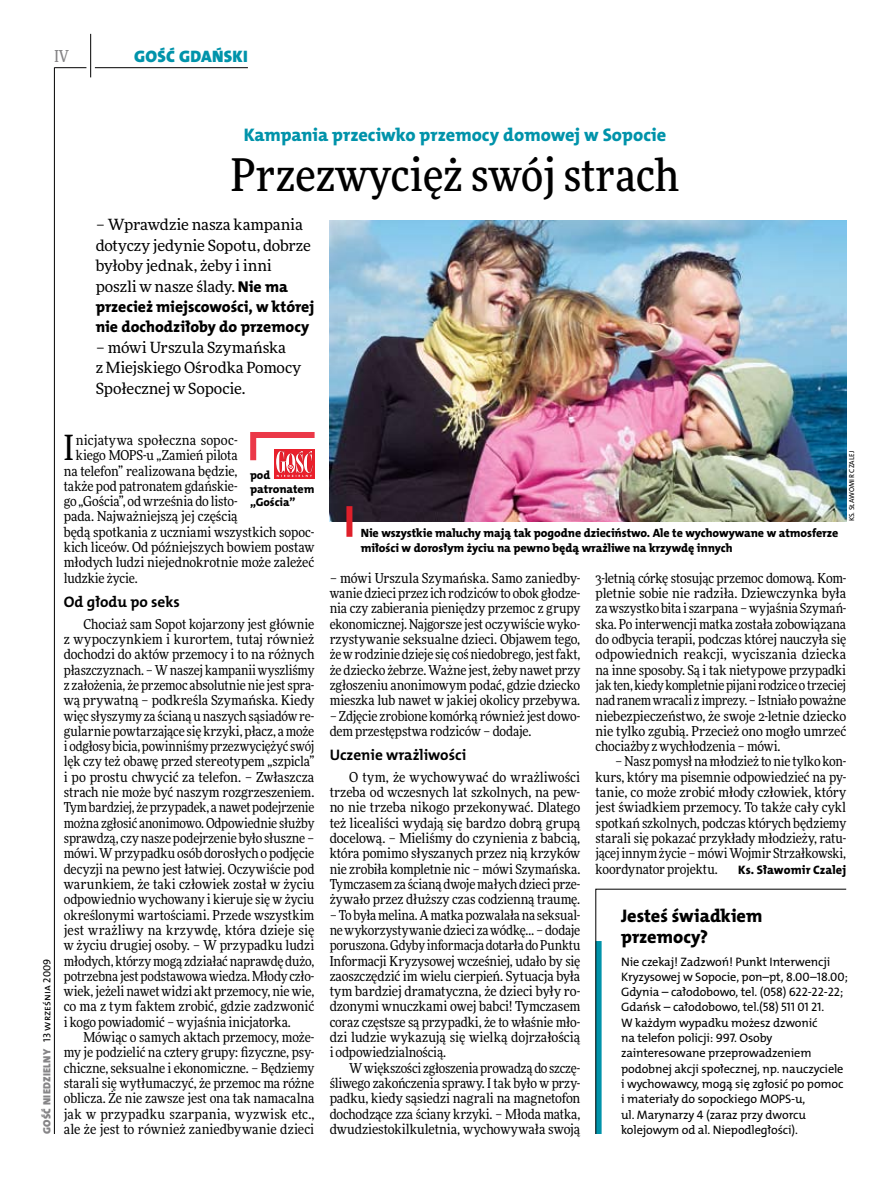
<style>
.page{position:relative;width:893px;height:1191px;background:#fff}
.page>*{position:absolute;margin:0;border:0;box-sizing:border-box;transform-origin:0 0}
.t1{font:500 45px "Freeday Narrow";color:#000}
.t2{font:34.8px "Freeday Narrow News";color:#000}
.t3{font:18.3px "The Mix HP8 Ex Bld";letter-spacing:.01em;color:#0093aa}
.t4{font:18.3px/21.6px "The Mix HP8 Ex Bld";color:#000}
.t5{font:16.65px "The Mix HP9 Blk";letter-spacing:.02em;color:#0093aa}
.t6{font:500 16.5px "Freeday Narrow";color:#858486;scale:.9 1}
.t7{font:15.75px/20.4px "The Mix HP8 Ex Bld";letter-spacing:.005em;color:#000}
.t8{font:15.45px/20.4px "Freeday News";letter-spacing:-.005em;color:#000}
.t9{font:15.3px "The Mix HP7 Bld";color:#000}
.t10{font:13.65px/15.3px "Freeday Narrow News";letter-spacing:-.005em;color:#000;text-align:justify}
.t11{font:13.65px "Freeday Narrow News";letter-spacing:.015em;color:#000}
.t12{font:12.3px/15.3px "The Mix HP5 Plain";letter-spacing:-.01em;color:#000}
.t13{font:12.3px "The Mix HP8 Ex Bld";letter-spacing:.005em;color:#000}
.t14{font:12px/15.3px "The Mix HP8 Ex Bld";letter-spacing:-.005em;color:#000}
.t15{font:11.7px/13.5px "The Mix HP8 Ex Bld";color:#000}
.t16{font:10.5px "The Mix HP9 Blk";letter-spacing:.025em;color:#858486}
.t17{font:7.2px "The Mix HP5 Plain";letter-spacing:.015em;color:#000}
.s1{font-family:"The Mix HP8 Ex Bld";font-size:15.75px}
.s2{font-family:"The Mix HP5 Plain";color:#000}
</style>
<div class="page">
<hr style="left:54px;top:67px;width:1px;height:1067px;background:#000">
<hr style="left:90px;top:34px;width:1px;height:43px;background:#000">
<hr style="left:54px;top:67px;width:32px;height:1px;background:#000">
<hr style="left:95px;top:67px;width:153px;height:1px;background:#000">
<img style="left:330px;top:220px;width:516px;height:301px">
<svg style="left:595px;top:888px;width:252px;height:246px"></svg>
<div style="left:274px;top:449px;width:40px;height:30px;background:#ea202c"></div>
<svg style="left:250px;top:432px;width:65px;height:45px"></svg>
<div style="left:346px;top:506px;width:6px;height:31px;background:#df1f2a"></div>
<p class="t6" style="left:54px;top:46px;width:17px">IV</p>
<p class="t5" style="left:134px;top:46px;width:115px">GOŚĆ GDAŃSKI</p>
<h3 class="t3" style="left:244px;top:123px;width:424px">Kampania przeciwko przemocy domowej w Sopocie</h3>
<h1 class="t1" style="left:231px;top:147px;width:450px">Przezwycięż swój strach</h1>
<p class="t8" style="left:96px;top:214px;width:217px">– Wprawdzie nasza kampania dotyczy jedynie Sopotu, dobrze byłoby jednak, żeby i inni poszli w nasze ślady. <span class="s1">Nie ma</span></p>
<p class="t7" style="left:96px;top:297px;width:220px">przecież miejscowości, w której nie dochodziłoby do przemocy</p>
<p class="t8" style="left:96px;top:337px;width:207px">– mówi Urszula Szymańska<br>z Miejskiego Ośrodka Pomocy<br>Społecznej w Sopocie.</p>
<p class="t16" style="left:40px;top:1134px;width:177px;rotate:-90deg">GOŚĆ NIEDZIELNY <span class="s2">13 września 2009</span></p>
<h2 class="t2" style="left:64px;top:426px;width:12px">I</h2>
<p class="t11" style="left:76px;top:432px;width:163px">nicjatywa społeczna sopoc-</p>
<p class="t10" style="left:76px;top:447px;width:163px">kiego MOPS-u „Zamień pilota</p>
<p class="t10" style="left:64px;top:463px;width:175px">na telefon” realizowana będzie,</p>
<p class="t10" style="left:64px;top:478px;width:175px">także pod patronatem gdańskie-</p>
<p class="t10" style="left:64px;top:493px;width:175px">go „Gościa”, od września do listo-</p>
<p class="t10" style="left:64px;top:509px;width:175px">pada. Najważniejszą jej częścią</p>
<p class="t10" style="left:64px;top:524px;width:252px">będą spotkania z uczniami wszystkich sopoc-</p>
<p class="t10" style="left:64px;top:539px;width:252px">kich liceów. Od późniejszych bowiem postaw</p>
<p class="t10" style="left:64px;top:555px;width:252px">młodych ludzi niejednokrotnie może zależeć</p>
<p class="t10" style="left:64px;top:570px;width:76px">ludzkie życie.</p>
<p class="t9" style="left:64px;top:592px;width:118px">Od głodu po seks</p>
<p class="t10" style="left:64px;top:616px;width:252px;text-indent:20px">Chociaż sam Sopot kojarzony jest głównie z wypoczynkiem i kurortem, tutaj również dochodzi do aktów przemocy i to na różnych płaszczyznach. – Wnaszej kampanii wyszliśmy z założenia, że przemoc absolutnie nie jestspra&shy;wą prywatną – podkreśla Szymańska. Kiedy więc słyszymy za ścianą u naszych sąsiadów re&shy;gularnie powtarzające się krzyki, płacz, amoże i odgłosy bicia, powinniśmy przezwyciężyć swój lęk czy też obawę przed stereotypem „szpicla” i po prostu chwycić za telefon. – Zwłaszcza strach nie może być naszym rozgrzeszeniem.<br>Tym bardziej, żeprzypadek, anawet podejrzenie można zgłosić anonimowo. Odpowiednie służby sprawdzą, czy nasze podejrzenie było słuszne – mówi. Wprzypadku osób dorosłych o podjęcie decyzji na pewno jest łatwiej. Oczywiście pod warunkiem, że taki człowiek został w życiu odpowiednio wychowany i kieruje się w życiu określonymi wartościami. Przede wszystkim jest wrażliwy na krzywdę, która dzieje się w życiu drugiej osoby. – W przypadku ludzi młodych, którzy mogą zdziałać naprawdę dużo, potrzebna jest podstawowa wiedza. Młody czło&shy;wiek, jeżeli nawet widzi akt przemocy, nie wie, co ma z tym faktem zrobić, gdzie zadzwonić i kogo powiadomić – wyjaśnia inicjatorka.</p>
<p class="t10" style="left:64px;top:1029px;width:252px;text-indent:20px">Mówiąc o samych aktach przemocy, może&shy;my je podzielić na cztery grupy: fizyczne, psy&shy;chiczne, seksualne i ekonomiczne. – Będziemy starali się wytłumaczyć, że przemoc ma różne oblicza. Że nie zawsze jest ona tak namacalna jak w przypadku szarpania, wyzwisk etc., ale że jest to również zaniedbywanie dzieci</p>
<p class="t15" style="left:250px;top:468px;width:66px">pod patronatem „Gościa”</p>
<p class="t14" style="left:361px;top:525px;width:479px">Nie wszystkie maluchy mają tak pogodne dzieciństwo. Ale te wychowywane w atmosferze miłości w dorosłym życiu na pewno będą wrażliwe na krzywdę innych</p>
<p class="t17" style="left:847px;top:521px;width:72px;rotate:-90deg">ks. sławomir czalej</p>
<p class="t10" style="left:330px;top:570px;width:252px">– mówi Urszula Szymańska. Samo zaniedby&shy;wanie dzieci przez ich rodziców to obok głodze&shy;nia czy zabierania pieniędzy przemoc z grupy ekonomicznej. Najgorsze jest oczywiście wyko&shy;rzystywanie seksualne dzieci. Objawem tego, żewrodzinie dzieje się coś niedobrego, jestfakt, że dziecko żebrze. Ważne jest, żeby nawet przy zgłoszeniu anonimowym podać, gdzie dziecko mieszka lub nawet w jakiej okolicy przebywa.</p>
<p class="t10" style="left:330px;top:708px;width:252px">– Zdjęcie zrobione komórką również jest dowo&shy;dem przestępstwa rodziców – dodaje.</p>
<p class="t9" style="left:330px;top:745px;width:138px">Uczenie wrażliwości</p>
<p class="t10" style="left:330px;top:769px;width:252px;text-indent:20px">O tym, że wychowywać do wrażliwości trzeba od wczesnych lat szkolnych, na pew&shy;no nie trzeba nikogo przekonywać. Dlatego też licealiści wydają się bardzo dobrą grupą docelową. – Mieliśmy do czynienia z babcią, która pomimo słyszanych przez nią krzyków nie zrobiła kompletnie nic – mówi Szymańska.<br>Tymczasem za ścianą dwoje małych dzieci prze&shy;żywało przez dłuższy czas codzienną traumę.</p>
<p class="t10" style="left:330px;top:907px;width:252px">– To była melina. Amatka pozwalała na seksual&shy;ne wykorzystywanie dzieci zawódkę… – dodaje poruszona. Gdyby informacja dotarła doPunktu Informacji Kryzysowej wcześniej, udało by się zaoszczędzić im wielu cierpień. Sytuacja była tym bardziej dramatyczna, że dzieci były ro&shy;dzonymi wnuczkami owej babci! Tymczasem coraz częstsze są przypadki, że to właśnie mło&shy;dzi ludzie wykazują się wielką dojrzałością i odpowiedzialnością.</p>
<p class="t10" style="left:330px;top:1060px;width:252px;text-indent:20px">Wwiększości zgłoszenia prowadzą do szczę&shy;śliwego zakończenia sprawy. I tak było w przy&shy;padku, kiedy sąsiedzi nagrali na magnetofon dochodzące zza ściany krzyki. – Młoda matka, dwudziestokilkuletnia, wychowywała swoją</p>
<p class="t10" style="left:596px;top:570px;width:252px">3-letnią córkę stosując przemoc domową. Kom&shy;pletnie sobie nie radziła. Dziewczynka była zawszystko bita iszarpana – wyjaśnia Szymań&shy;ska. Po interwencji matka została zobowiązana do odbycia terapii, podczas której nauczyła się odpowiednich reakcji, wyciszania dziecka na inne sposoby. Są i tak nietypowe przypadki jak ten, kiedy kompletnie pijani rodzice o trzeciej nad ranem wracali z imprezy. – Istniało poważne niebezpieczeństwo, że swoje 2-letnie dziecko nie tylko zgubią. Przecież ono mogło umrzeć chociażby z wychłodzenia – mówi.</p>
<p class="t10" style="left:596px;top:754px;width:252px;text-indent:20px">– Nasz pomysł namłodzież to nie tylko kon&shy;kurs, który ma pisemnie odpowiedzieć na py&shy;tanie, co może zrobić młody człowiek, który jest świadkiem przemocy. To także cały cykl spotkań szkolnych, podczas których będziemy starali się pokazać przykłady młodzieży, ratu&shy;jącej innym życie – mówi Wojmir Strzałkowski, koordynator projektu.</p>
<p class="t13" style="left:738px;top:861px;width:110px">Ks. Sławomir Czalej</p>
<h3 class="t4" style="left:621px;top:905px;width:143px">Jesteś świadkiem przemocy?</h3>
<p class="t12" style="left:621px;top:953px;width:228px">N ie czekaj! Zadzwoń! Punkt I nterwencji Kryzysowej w Sopocie, pon–pt, 8.00–18.00; Gdynia – całodobowo, tel. (058) 622-22-22; Gdańsk – całodobowo, tel.(58) 511 01 21.<br>W każdym wypadku możesz dzwonić<br>na telefon policji: 997. Osoby zainteresowane przeprowadzeniem podobnej akcji społecznej, np. nauczyciele i wychowawcy, mogą się zgłosić po pomoc i materiały do sopockiego MOPS</p>
<p class="t12" style="left:621px;top:1091px;width:186px;text-align:justify;text-indent:170px">-u, ul. Marynarzy 4 (zaraz przy dworcu kolejowym od al. Niepodległości).</p>
</div>
